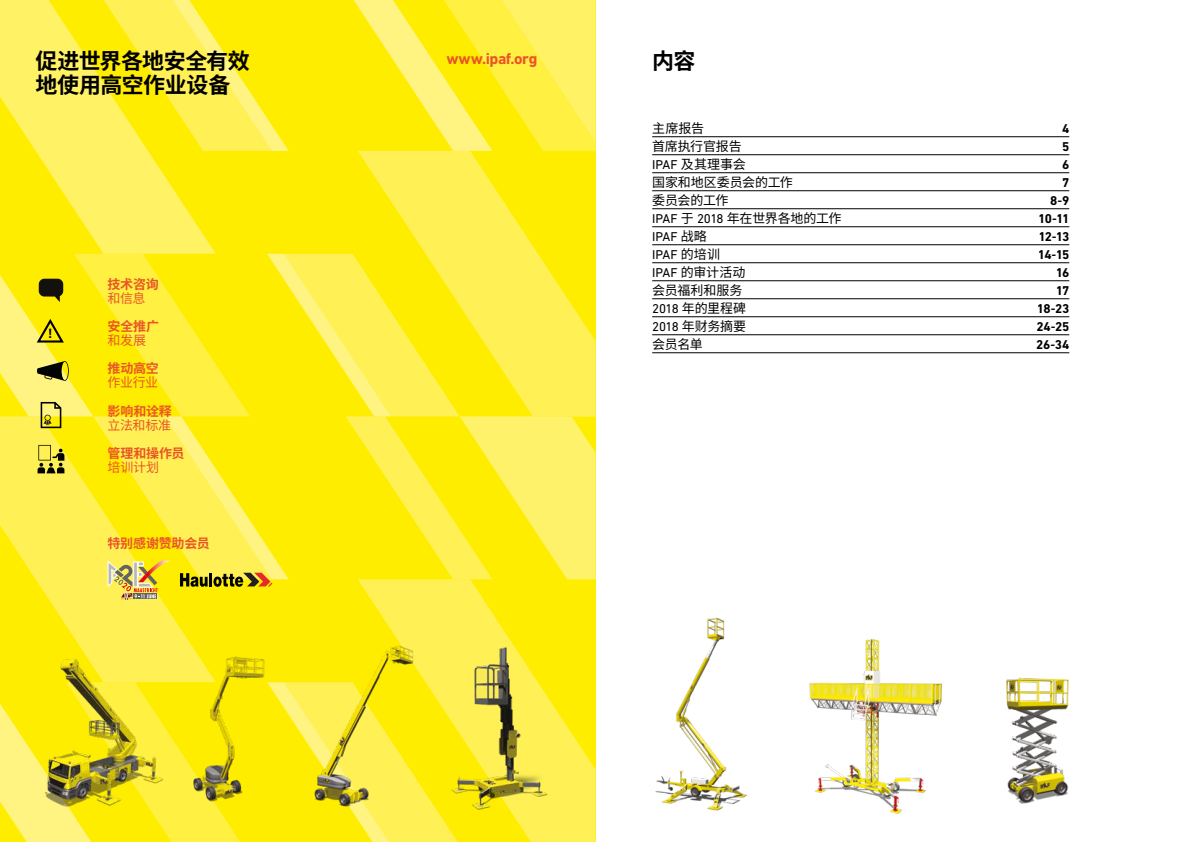
<style>
.page{position:relative;width:1191px;height:842px;background:#fff}
.page>*{position:absolute;margin:0;border:0;box-sizing:border-box;transform-origin:0 0}
.t1{font:700 22px/24px "Source Han Sans SC";letter-spacing:-.02em;color:#000}
.t2{font:700 16px "DIN Next LT Pro";letter-spacing:-.025em;color:#ea5527}
.t3{font:700 13.7px "DIN Next LT Pro";color:#000}
.t4{font:13px "Source Han Sans SC";letter-spacing:-.01em;color:#000}
.t5{font:700 13px "DIN Next LT Pro";letter-spacing:-.06em;color:#000}
.t6{font:700 13px "Source Han Sans SC";letter-spacing:-.015em;color:#ea5527}
.t7{font:13px "Source Han Sans SC";letter-spacing:-.03em;color:#ea5527}
.t8{font:13px "DIN Next LT Pro";letter-spacing:-.01em;color:#000}
.s1{font-family:"DIN Next LT Pro"}
.s2{font-family:"Source Han Sans SC"}
</style>
<div class="page">
<img style="left:655px;top:617px;width:92px;height:194px">
<img style="left:809px;top:639px;width:133px;height:175px">
<img style="left:1006px;top:677px;width:63px;height:127px">
<div style="left:0;top:0;width:595px;height:842px;background:#ffed00"></div>
<svg style="left:0;top:682px;width:240px;height:160px"></svg>
<svg style="left:268px;top:682px;width:43px;height:67px"></svg>
<svg style="left:362px;top:599px;width:233px;height:243px"></svg>
<svg style="left:49px;top:599px;width:148px;height:83px;fill:#fff155"></svg>
<svg style="left:216px;top:41px;width:73px;height:110px"></svg>
<svg style="left:354px;top:0;width:241px;height:151px"></svg>
<svg style="left:358px;top:151px;width:180px;height:103px;fill:#fff155"></svg>
<svg style="left:0;top:0;width:216px;height:254px"></svg>
<img style="left:436px;top:629px;width:126px;height:186px">
<img style="left:189px;top:654px;width:79px;height:148px">
<svg style="left:0;top:254px;width:595px;height:345px"></svg>
<img style="left:311px;top:615px;width:121px;height:212px">
<hr style="left:652px;top:136px;width:417px;height:1px;background:#000">
<hr style="left:652px;top:154px;width:417px;height:1px;background:#000">
<hr style="left:652px;top:172px;width:417px;height:1px;background:#000">
<hr style="left:652px;top:190px;width:417px;height:1px;background:#000">
<hr style="left:652px;top:208px;width:417px;height:1px;background:#000">
<hr style="left:652px;top:226px;width:417px;height:1px;background:#000">
<hr style="left:652px;top:244px;width:417px;height:1px;background:#000">
<hr style="left:652px;top:262px;width:417px;height:1px;background:#000">
<hr style="left:652px;top:280px;width:417px;height:1px;background:#000">
<hr style="left:652px;top:298px;width:417px;height:1px;background:#000">
<hr style="left:652px;top:316px;width:417px;height:1px;background:#000">
<hr style="left:652px;top:334px;width:417px;height:1px;background:#000">
<hr style="left:652px;top:352px;width:417px;height:1px;background:#000">
<img style="left:30px;top:642px;width:135px;height:182px">
<h1 class="t1" style="left:35px;top:50px;width:216px">促进世界各地安全有效地使用高空作业设备</h1>
<h1 class="t1" style="left:652px;top:50px;width:45px">内容</h1>
<p class="t2" style="left:446px;top:49px;width:92px">www.ipaf.org</p>
<p class="t3" style="left:48px;top:325px;width:6px">!</p>
<p class="t6" style="left:108px;top:277px;width:53px">技术咨询</p>
<p class="t7" style="left:108px;top:291px;width:39px">和信息</p>
<p class="t6" style="left:108px;top:319px;width:53px">安全推广</p>
<p class="t7" style="left:108px;top:333px;width:40px">和发展</p>
<p class="t6" style="left:108px;top:361px;width:53px">推动高空</p>
<p class="t7" style="left:108px;top:375px;width:52px">作业行业</p>
<p class="t6" style="left:108px;top:403px;width:66px">影响和诠释</p>
<p class="t7" style="left:108px;top:417px;width:65px">立法和标准</p>
<p class="t6" style="left:108px;top:446px;width:78px">管理和操作员</p>
<p class="t7" style="left:108px;top:460px;width:53px">培训计划</p>
<p class="t6" style="left:107px;top:536px;width:104px">特别感谢赞助会员</p>
<p class="t4" style="left:652px;top:121px;width:54px">主席报告</p>
<p class="t5" style="left:1062px;top:121px;width:9px">4</p>
<p class="t4" style="left:652px;top:139px;width:91px">首席执行官报告</p>
<p class="t5" style="left:1062px;top:139px;width:9px">5</p>
<p class="t4" style="left:652px;top:157px;width:95px"><span class="s1">IPAF</span> 及其理事会</p>
<p class="t5" style="left:1062px;top:157px;width:9px">6</p>
<p class="t4" style="left:652px;top:175px;width:142px">国家和地区委员会的工作</p>
<p class="t5" style="left:1062px;top:175px;width:9px">7</p>
<p class="t4" style="left:652px;top:193px;width:78px">委员会的工作</p>
<p class="t5" style="left:1050px;top:193px;width:21px">8<span class="s2">-</span>9</p>
<p class="t4" style="left:652px;top:211px;width:191px"><span class="s1">IPAF</span> 于 <span class="s1">2018</span> 年在世界各地的工作</p>
<p class="t5" style="left:1038px;top:211px;width:33px">10<span class="s2">-</span>11</p>
<p class="t8" style="left:652px;top:229px;width:56px">IPAF <span class="s2">战略</span></p>
<p class="t5" style="left:1038px;top:229px;width:32px">12<span class="s2">-</span>13</p>
<p class="t8" style="left:652px;top:247px;width:69px">IPAF <span class="s2">的培训</span></p>
<p class="t5" style="left:1038px;top:247px;width:33px">14<span class="s2">-</span>15</p>
<p class="t4" style="left:652px;top:265px;width:95px"><span class="s1">IPAF</span> 的审计活动</p>
<p class="t5" style="left:1055px;top:265px;width:15px">16</p>
<p class="t4" style="left:652px;top:283px;width:92px">会员福利和服务</p>
<p class="t5" style="left:1055px;top:283px;width:15px">17</p>
<p class="t4" style="left:652px;top:301px;width:95px"><span class="s1">2018</span> 年的里程碑</p>
<p class="t5" style="left:1037px;top:301px;width:34px">18<span class="s2">-</span>23</p>
<p class="t4" style="left:652px;top:319px;width:95px"><span class="s1">2018</span> 年财务摘要</p>
<p class="t5" style="left:1036px;top:319px;width:34px">24<span class="s2">-</span>25</p>
<p class="t4" style="left:652px;top:337px;width:52px">会员名单</p>
<p class="t5" style="left:1036px;top:337px;width:35px">26<span class="s2">-</span>34</p>
</div>
